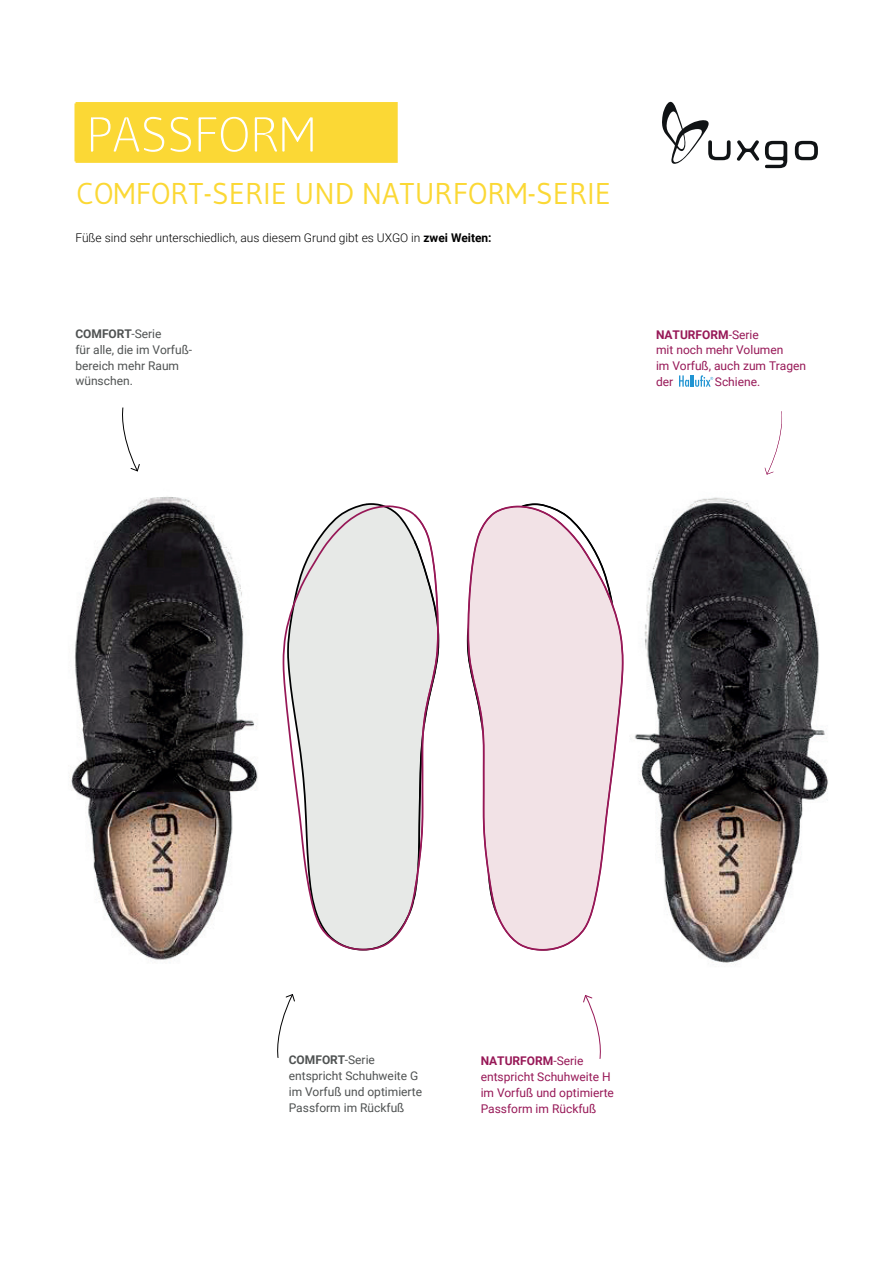
<style>
.page{position:relative;width:893px;height:1263px;background:#fff}
.page>*{position:absolute;margin:0;border:0;box-sizing:border-box;transform-origin:0 0}
.t1{font:51px "Gudea";letter-spacing:-.03em;color:#fff}
.t2{font:30px "Gudea";color:#fbd835}
.t3{font:12px/15.8px "Roboto";color:#971857}
.t4{font:12px/15.8px "Roboto";color:#4f5252}
.t5{font:300 12px "Roboto";color:#000001}
.s1{font-weight:700}
</style>
<div class="page">
<div style="left:76px;top:102px;width:322px;height:61px;background:#fbd835"></div>
<div style="left:74px;top:103px;width:319px;height:58px;background:#fbd835"></div>
<svg style="left:662px;top:101px;width:69px;height:63px"></svg>
<svg style="left:737px;top:140px;width:22px;height:21px"></svg>
<svg style="left:765px;top:141px;width:22px;height:27px"></svg>
<svg style="left:795px;top:141px;width:23px;height:19px"></svg>
<img style="left:69px;top:496px;width:301px;height:467px">
<svg style="left:679px;top:375px;width:34px;height:12px"></svg>
<svg style="left:122px;top:407px;width:18px;height:64px"></svg>
<svg style="left:283px;top:505px;width:131px;height:445px;fill:#e7e9e7"></svg>
<svg style="left:583px;top:995px;width:18px;height:64px"></svg>
<svg style="left:277px;top:994px;width:18px;height:64px"></svg>
<img style="left:414px;top:467px;width:414px;height:498px">
<svg style="left:765px;top:411px;width:17px;height:64px"></svg>
<img style="left:414px;top:514px;width:25px;height:384px">
<img style="left:467px;top:506px;width:156px;height:445px">
<h1 class="t1" style="left:86px;top:103px;width:232px">PASSFORM</h1>
<h2 class="t2" style="left:77px;top:175px;width:536px">COMFORT-SERIE UND NATURFORM-SERIE</h2>
<p class="t5" style="left:75px;top:229px;width:418px">Füße sind sehr unterschiedlich, aus diesem Grund gibt es UXGO in <span class="s1">zwei Weiten:</span></p>
<p class="t4" style="left:75px;top:326px;width:118px"><span class="s1">COMFORT</span>-Serie<br>für alle, die im Vorfuß&shy;bereich mehr Raum wünschen.</p>
<p class="t3" style="left:656px;top:326px;width:152px"><span class="s1">NATURFORM</span>-Serie<br>mit noch mehr Volumen<br>im Vorfuß, auch zum Tragen der</p>
<p class="t3" style="left:715px;top:373px;width:47px">Schiene.</p>
<p class="t4" style="left:289px;top:1052px;width:135px"><span class="s1">COMFORT</span>-Serie entspricht Schuhweite G im Vorfuß und optimierte<br>Passform im Rückfuß</p>
<p class="t3" style="left:481px;top:1053px;width:135px"><span class="s1">NATURFORM</span>-Serie entspricht Schuhweite H im Vorfuß und optimierte<br>Passform im Rückfuß</p>
</div>
